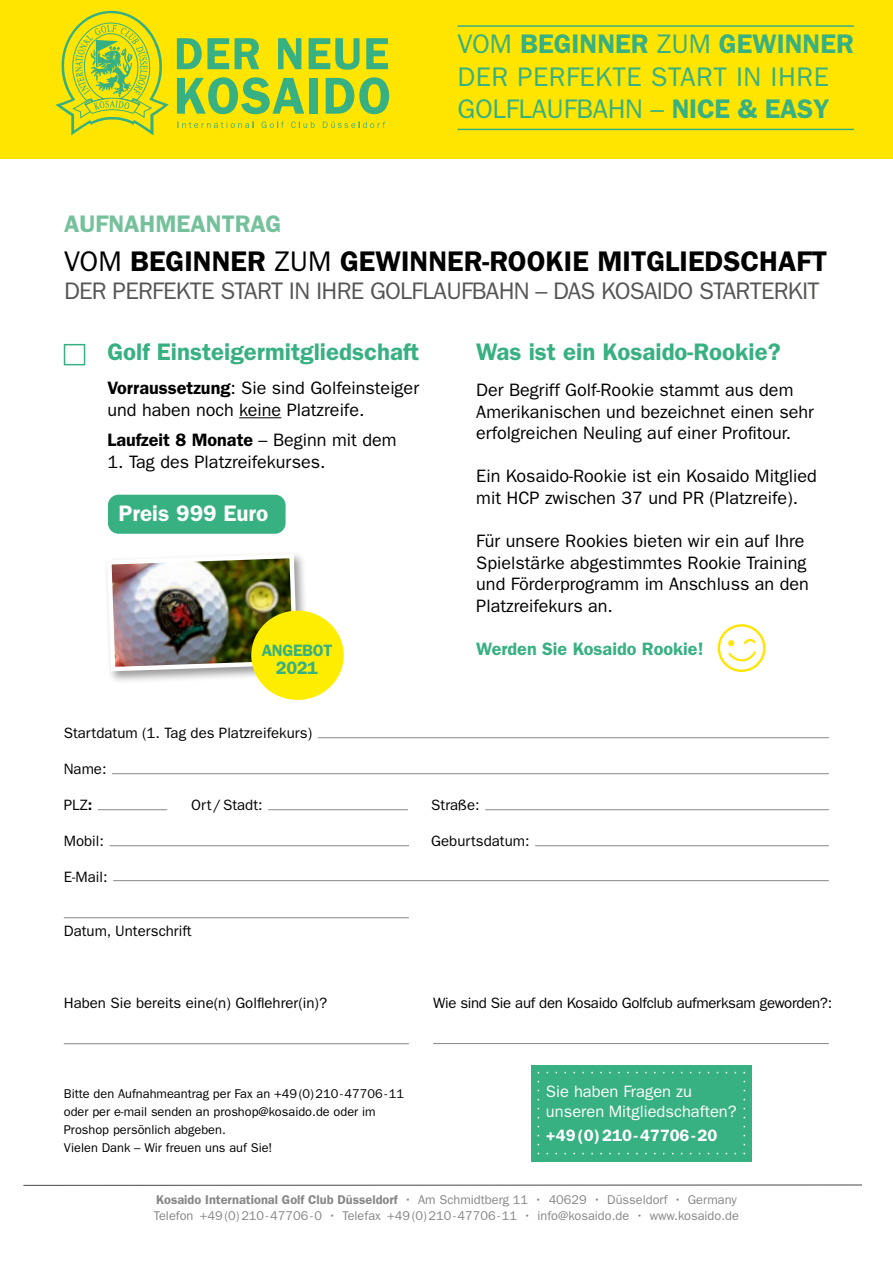
<style>
.page{position:relative;width:893px;height:1263px;background:#fff}
.page>*{position:absolute;margin:0;border:0;box-sizing:border-box;transform-origin:0 0}
.t1{font:600 28.5px "ITC Franklin Gothic Std";color:#000}
.t2{font:27px/32.4px "ITC Franklin Gothic Std";letter-spacing:.02em;color:#37b082}
.t3{font:24px "ITC Franklin Gothic Std";letter-spacing:-.03em;color:#565655}
.t4{font:600 24px "ITC Franklin Gothic Std";color:#37b082}
.t5{font:600 24px "ITC Franklin Gothic Std";color:#74c19b}
.t6{font:600 22.5px "ITC Franklin Gothic Std";color:#fff}
.t7{font:18px/21.6px "ITC Franklin Gothic Std";color:#000}
.t8{font:600 18px "ITC Franklin Gothic Std";color:#000}
.t9{font:600 18px "ITC Franklin Gothic Std";color:#37b082}
.t10{font:16.5px/19.8px "ITC Franklin Gothic Std";color:#fff}
.t11{font:600 16.5px "ITC Franklin Gothic Std";color:#fff}
.t12{font:600 16.5px "ITC Franklin Gothic Std";letter-spacing:-.02em;color:#37b082}
.t13{font:15px "ITC Franklin Gothic Std";color:#000}
.t14{font:15px "ITC Franklin Gothic Std";letter-spacing:-.02em;color:#000}
.t15{font:12.75px/15.3px "ITC Franklin Gothic Std";color:#868786}
.t16{font:12.75px/18px "ITC Franklin Gothic Std";color:#000}
.s1{font-weight:600}
.s2{font-weight:400}
</style>
<div class="page">
<div style="left:103px;top:551px;width:206px;height:133px;background:#000;opacity:.4"></div>
<img style="left:105px;top:551px;width:195px;height:123px">
<div style="left:64px;top:344px;width:21px;height:21px;background:#fff;border:2px solid #37b082"></div>
<hr style="left:239px;top:417px;width:42px;height:1px;background:#000">
<div style="left:108px;top:495px;width:178px;height:39px;background:#37b082;border-radius:11px"></div>
<hr style="left:23px;top:1184px;width:839px;height:2px;background:#484847">
<hr style="left:433px;top:1043px;width:396px;height:1px;background:#868786">
<hr style="left:64px;top:1043px;width:345px;height:1px;background:#868786">
<div style="left:718px;top:624px;width:47px;height:48px;border:2px solid #ffe500;border-radius:50%"></div>
<svg style="left:728px;top:639px;width:30px;height:24px"></svg>
<hr style="left:318px;top:737px;width:511px;height:1px;background:#868786">
<hr style="left:112px;top:773px;width:717px;height:1px;background:#868786">
<hr style="left:98px;top:809px;width:69px;height:1px;background:#868786">
<hr style="left:268px;top:809px;width:140px;height:1px;background:#868786">
<hr style="left:485px;top:809px;width:344px;height:1px;background:#868786">
<hr style="left:110px;top:845px;width:299px;height:1px;background:#868786">
<hr style="left:535px;top:845px;width:294px;height:1px;background:#868786">
<hr style="left:113px;top:880px;width:716px;height:1px;background:#868786">
<hr style="left:64px;top:917px;width:345px;height:1px;background:#868786">
<div style="left:531px;top:1065px;width:221px;height:96px;background:#37b082"></div>
<svg style="left:537px;top:1071px;width:209px;height:84px"></svg>
<div style="left:0;top:0;width:893px;height:159px;background:#ffe500"></div>
<hr style="left:458px;top:25px;width:396px;height:2px;background:#37b082">
<svg style="left:55px;top:10px;width:114px;height:125px"></svg>
<div style="left:251px;top:611px;width:93px;height:89px;background:#ffed00;border-radius:50%"></div>
<hr style="left:458px;top:129px;width:396px;height:1px;background:#37b082">
<svg style="left:178px;top:122px;width:76px;height:6px"></svg>
<svg style="left:261px;top:121px;width:23px;height:7px"></svg>
<svg style="left:291px;top:121px;width:24px;height:7px"></svg>
<svg style="left:323px;top:121px;width:62px;height:7px"></svg>
<svg style="left:177px;top:77px;width:127px;height:37px"></svg>
<div style="left:309px;top:78px;width:8px;height:36px;background:#37b082"></div>
<svg style="left:326px;top:77px;width:63px;height:37px"></svg>
<svg style="left:177px;top:38px;width:52px;height:31px"></svg>
<svg style="left:235px;top:38px;width:24px;height:31px"></svg>
<svg style="left:278px;top:38px;width:23px;height:31px"></svg>
<svg style="left:309px;top:38px;width:51px;height:32px"></svg>
<svg style="left:366px;top:38px;width:22px;height:31px"></svg>
<h3 class="t5" style="left:64px;top:209px;width:219px">AUFNAHMEANTRAG</h3>
<h2 class="t2" style="left:458px;top:28px;width:398px">VOM <span class="s1">BEGINNER</span> ZUM <span class="s1">GEWINNER<br></span>DER PERFEKTE START IN IHRE<br>GOLFLAUFBAHN – <span class="s1">NICE &amp; EASY</span></h2>
<h1 class="t1" style="left:64px;top:244px;width:764px"><span class="s2">VOM</span> BEGINNER <span class="s2">ZUM</span> GEWINNER-ROOKIE MITGLIEDSCHAFT</h1>
<h3 class="t3" style="left:64px;top:277px;width:757px">DER PERFEKTE START IN IHRE GOLFLAUFBAHN – DAS KOSAIDO STARTERKIT</h3>
<h3 class="t4" style="left:107px;top:338px;width:313px">Golf Einsteigermitgliedschaft</h3>
<p class="t7" style="left:107px;top:378px;width:313px"><span class="s1">Vorraussetzung</span>: Sie sind Golfeinsteiger und haben noch keine Platzreife.</p>
<p class="t8" style="left:107px;top:429px;width:291px">Laufzeit 8 Monate <span class="s2">– Beginn mit dem</span></p>
<p class="t7" style="left:107px;top:451px;width:220px">1. Tag des Platzreifekurses.</p>
<p class="t6" style="left:119px;top:500px;width:151px">Preis 999 Euro</p>
<p class="t12" style="left:262px;top:640px;width:72px">ANGEBOT</p>
<p class="t9" style="left:276px;top:657px;width:44px">2021</p>
<h3 class="t4" style="left:476px;top:338px;width:306px">Was ist ein Kosaido-Rookie?</h3>
<p class="t7" style="left:476px;top:379px;width:339px">Der Begriff Golf-Rookie stammt aus dem<br>Amerikanischen und bezeichnet einen sehr erfolgreichen Neuling auf einer Profitour.</p>
<p class="t7" style="left:476px;top:466px;width:342px">Ein Kosaido-Rookie ist ein Kosaido Mitglied mit HCP zwischen 37 und PR (Platzreife).</p>
<p class="t7" style="left:476px;top:530px;width:334px">Für unsere Rookies bieten wir ein auf Ihre Spielstärke abgestimmtes Rookie Training und Förderprogramm im Anschluss an den Platzreifekurs an.</p>
<p class="t9" style="left:476px;top:638px;width:229px">Werden Sie Kosaido Rookie!</p>
<p class="t13" style="left:64px;top:724px;width:250px">Startdatum (1. Tag des Platzreifekurs)</p>
<p class="t13" style="left:64px;top:760px;width:44px">Name:</p>
<p class="t13" style="left:64px;top:796px;width:30px">PLZ<span class="s1">:</span></p>
<p class="t13" style="left:191px;top:796px;width:73px">Ort/Stadt:</p>
<p class="t13" style="left:431px;top:796px;width:50px">Straße:</p>
<p class="t13" style="left:64px;top:832px;width:42px">Mobil:</p>
<p class="t13" style="left:431px;top:832px;width:100px">Geburtsdatum:</p>
<p class="t13" style="left:64px;top:868px;width:45px">E-Mail:</p>
<p class="t13" style="left:64px;top:922px;width:129px">Datum, Unterschrift</p>
<p class="t13" style="left:64px;top:994px;width:265px">Haben Sie bereits eine(n) Golflehrer(in)?</p>
<p class="t14" style="left:433px;top:994px;width:401px">Wie sind Sie auf den Kosaido Golfclub aufmerksam geworden?:</p>
<p class="t16" style="left:64px;top:1085px;width:342px">Bitte den Aufnahmeantrag per Fax an +49(0)210-47706-11 oder per e-mail senden an proshop@kosaido.de oder im Proshop persönlich abgeben.<br>Vielen Dank – Wir freuen uns auf Sie!</p>
<p class="t10" style="left:546px;top:1081px;width:192px">Sie haben Fragen zu unseren Mitgliedschaften?</p>
<p class="t11" style="left:546px;top:1125px;width:173px">+49(0)210-47706-20</p>
<p class="t15" style="left:154px;top:1192px;width:586px"><span class="s1">Kosaido International Golf Club Düsseldorf</span> • Am Schmidtberg 11 • 40629 • Düsseldorf • Germany<br>Telefon +49(0)210-47706-0 • Telefax +49(0)210-47706-11 • info@kosaido.de • www.kosaido.de</p>
</div>
